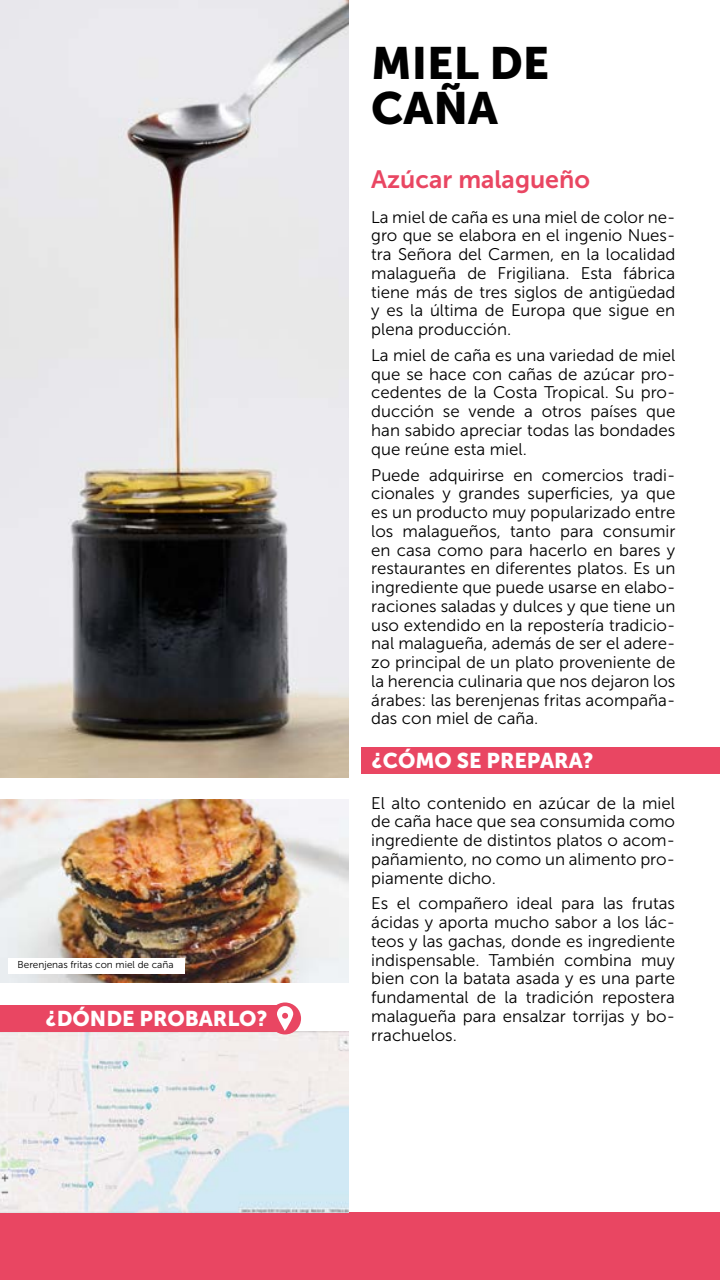
<style>
.page{position:relative;width:720px;height:1280px;background:#fff}
.page>*{position:absolute;margin:0;border:0;box-sizing:border-box;transform-origin:0 0}
.t1{font:45px/45px "Museo Sans 900";color:#000}
.t2{font:25px "Museo Sans 700";color:#e94662}
.t3{font:21.25px "Museo Sans 900";color:#fff}
.t4{font:16.88px/18.8px "Museo Sans 300";color:#000;text-align:justify}
.t5{font:10px "Museo Sans 300";color:#000}
</style>
<div class="page">
<div style="left:0;top:1212px;width:720px;height:68px;background:#e94662"></div>
<img style="left:0;top:1032px;width:349px;height:180px">
<div style="left:0;top:1005px;width:276px;height:27px;background:#e94662"></div>
<svg style="left:269px;top:1002px;width:32px;height:32px"></svg>
<div style="left:362px;top:747px;width:358px;height:26px;background:#e94662"></div>
<img style="left:0;top:0;width:349px;height:778px">
<img style="left:0;top:800px;width:348px;height:182px">
<div style="left:9px;top:958px;width:176px;height:16px;background:#fff"></div>
<p class="t5" style="left:18px;top:959px;width:158px">Berenjenas fritas con miel de caña</p>
<p class="t3" style="left:45px;top:1007px;width:224px">¿DÓNDE PROBARLO?</p>
<h1 class="t1" style="left:371px;top:40px;width:180px">MIEL DE<br>CAÑA</h1>
<h2 class="t2" style="left:371px;top:165px;width:220px">Azúcar malagueño</h2>
<p class="t4" style="left:371px;top:208px;width:306px">La miel de caña es una miel de color ne&shy;gro que se elabora en el ingenio Nues&shy;tra Señora del Carmen, en la localidad malagueña de Frigiliana. Esta fábrica tiene más de tres siglos de antigüedad y es la última de Europa que sigue en plena producción.</p>
<p class="t4" style="left:371px;top:346px;width:306px">La miel de caña es una variedad de miel que se hace con cañas de azúcar pro&shy;cedentes de la Costa Tropical. Su pro&shy;ducción se vende a otros países que han sabido apreciar todas las bondades que reúne esta miel.</p>
<p class="t4" style="left:371px;top:465px;width:306px">Puede adquirirse en comercios tradi&shy;cionales y grandes superficies, ya que es un producto muy popularizado entre los malagueños, tanto para consumir en casa como para hacerlo en bares y restaurantes en diferentes platos. Es un ingrediente que puede usarse en elabo&shy;raciones saladas y dulces y que tiene un uso extendido en la repostería tradicio&shy;nal malagueña, además de ser el adere&shy;zo principal de un plato proveniente de la herencia culinaria que nos dejaron los árabes: las berenjenas fritas acompaña&shy;das con miel de caña.</p>
<p class="t3" style="left:371px;top:749px;width:224px">¿CÓMO SE PREPARA?</p>
<p class="t4" style="left:371px;top:793px;width:305px">El alto contenido en azúcar de la miel de caña hace que sea consumida como ingrediente de distintos platos o acom&shy;pañamiento, no como un alimento pro&shy;piamente dicho.</p>
<p class="t4" style="left:371px;top:894px;width:305px">Es el compañero ideal para las frutas ácidas y aporta mucho sabor a los lác&shy;teos y las gachas, donde es ingrediente indispensable. También combina muy bien con la batata asada y es una parte fundamental de la tradición repostera malagueña para ensalzar torrijas y bo&shy;rrachuelos.</p>
</div>
